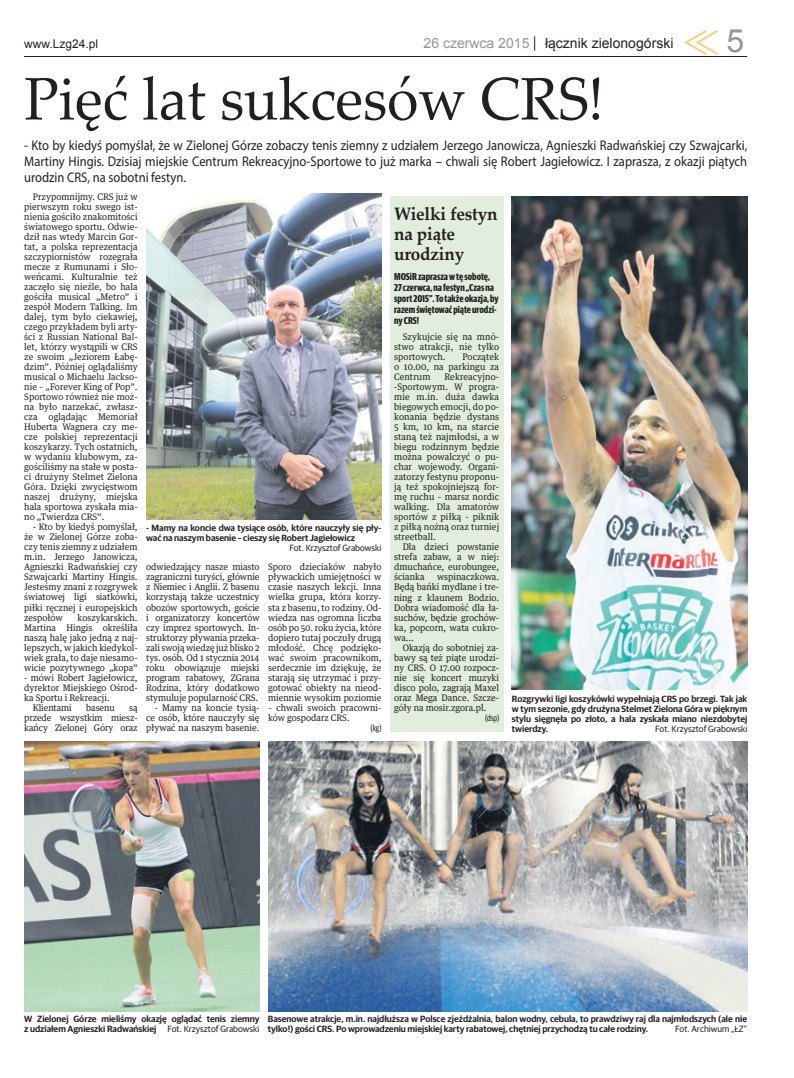
<style>
.page{position:relative;width:794px;height:1078px;background:#fff}
.page>*{position:absolute;margin:0;border:0;box-sizing:border-box;transform-origin:0 0}
.t1{font:60px "Palatino Linotype";color:#231f20;scale:.95 1}
.t2{font:32px "Arial";color:#939598}
.t3{font:700 18px/20px "Palatino Linotype";letter-spacing:-.01em;color:#231f20;scale:.95 1}
.t4{font:14px/16px "Myriad Pro";color:#231f20;text-align:justify;scale:.9 1}
.t5{font:14px "Arial";color:#231f20}
.t6{font:12px "Arial";color:#231f20}
.t7{font:700 10px/11px "Guardian Sans X Cond";color:#231f20}
.t8{font:9px/10px "Guardian Text Egyp";color:#231f20;text-align:justify;scale:.95 1}
.t9{font:600 9px/10px "Guardian Sans";color:#231f20}
.t10{font:9px "Guardian Sans";color:#231f20}
.t11{font:9px "Guardian Sans X Cond";color:#231f20}
.s1{color:#939598}
.s2{font-weight:400}
</style>
<div class="page">
<svg style="left:684px;top:30px;width:35px;height:25px"></svg>
<hr style="left:24px;top:56px;width:723px;height:1px;background:#231f20">
<svg style="left:534px;top:36px;width:1px;height:15px"></svg>
<img style="left:146px;top:193px;width:235px;height:326px">
<img style="left:512px;top:197px;width:235px;height:492px">
<div style="left:390px;top:197px;width:113px;height:534px;background:#e1eedd"></div>
<img style="left:24px;top:741px;width:235px;height:270px">
<img style="left:268px;top:741px;width:479px;height:270px">
<h3 class="t6" style="left:24px;top:36px;width:76px">www.Lzg24.pl</h3>
<h3 class="t5" style="left:423px;top:34px;width:251px"><span class="s1">26 czerwca 2015</span> łącznik zielonogórski</h3>
<h2 class="t2" style="left:726px;top:19px;width:19px">5</h2>
<h1 class="t1" style="left:24px;top:56px;width:612px">Pięć lat sukcesów CRS!</h1>
<p class="t4" style="left:24px;top:137px;width:805px">- Kto by kiedyś pomyślał, że w Zielonej Górze zobaczy tenis ziemny z udziałem Jerzego Janowicza, Agnieszki Radwańskiej czy Szwajcarki, Martiny Hingis. Dzisiaj miejskie Centrum Rekreacyjno-Sportowe to już marka – chwali się Robert Jagiełowicz. I zaprasza, z okazji piątych urodzin CRS, na sobotni festyn.</p>
<p class="t8" style="left:24px;top:191px;width:121px;text-indent:9px">Przypomnijmy. CRS już w pierwszym roku swego ist&shy;nienia gościło znakomitości światowego sportu. Odwie&shy;dził nas wtedy Marcin Gor&shy;tat, a polska reprezentacja szczypiornistów rozegrała mecze z Rumunami i Sło&shy;weńcami. Kulturalnie też zaczęło się nieźle, bo hala gościła musical „Metro” i zespół Modern Talking. Im dalej, tym było ciekawiej, czego przykładem byli arty&shy;ści z Russian National Bal&shy;let, którzy wystąpili w CRS ze swoim „Jeziorem Łabę&shy;dzim”. Później oglądaliśmy musical o Michaelu Jackso&shy;nie – „Forever King of Pop”.<br>Sportowo również nie moż&shy;na było narzekać, zwłasz&shy;cza oglądając Memoriał Huberta Wagnera czy me&shy;cze polskiej reprezentacji koszykarzy. Tych ostatnich, w wydaniu klubowym, za&shy;gościliśmy na stałe w posta&shy;ci drużyny Stelmet Zielona Góra. Dzięki zwycięstwom naszej drużyny, miejska hala sportowa zyskała mia&shy;no „Twierdza CRS”.</p>
<p class="t8" style="left:24px;top:521px;width:121px;text-indent:9px">- Kto by kiedyś pomyślał, że w Zielonej Górze zoba&shy;czy tenis ziemny z udziałem m.in. Jerzego Janowicza, Agnieszki Radwańskiej czy Szwajcarki Martiny Hingis.<br>Jesteśmy znani z rozgrywek światowej ligi siatkówki, piłki ręcznej i europejskich zespołów</p>
<h3 class="t3" style="left:394px;top:203px;width:110px">Wielki festyn na piąte urodziny</h3>
<p class="t7" style="left:394px;top:270px;width:106px">MOSiR zaprasza w tę sobotę,<br>27 czerwca, na festyn „Czas na sport 2015”. To także okazja, by razem świętować piąte urodzi&shy;ny CRS!</p>
<p class="t8" style="left:394px;top:331px;width:112px;text-indent:9px">Szykujcie się na mnó&shy;stwo atrakcji, nie tylko sportowych.</p>
<p class="t8" style="left:394px;top:351px;width:112px;text-indent:68px">Początek o 10.00, na parkingu za Centrum</p>
<p class="t8" style="left:394px;top:371px;width:112px;text-indent:50px">Rekreacyjno--Sportowym. W progra&shy;mie m.in. duża dawka biegowych emocji, do po&shy;konania będzie dystans 5 km, 10 km, na starcie staną też najmłodsi, a w biegu rodzinnym będzie można powalczyć o pu&shy;char wojewody. Organi&shy;zatorzy festynu proponu&shy;ją też spokojniejszą for&shy;mę ruchu – marsz nordic walking. Dla amatorów sportów z piłką - piknik z piłką nożną oraz turniej streetball.</p>
<p class="t8" style="left:394px;top:541px;width:112px;text-indent:9px">Dla dzieci powstanie strefa zabaw, a w niej: dmuchańce, eurobungee, ścianka</p>
<p class="t9" style="left:146px;top:521px;width:237px">- Mamy na koncie dwa tysiące osób, które nauczyły się pły&shy;wać na naszym basenie – cieszy się Robert Jagiełowicz</p>
<p class="t10" style="left:289px;top:541px;width:94px">Fot. Krzysztof Grabowski</p>
<p class="t8" style="left:268px;top:561px;width:121px">Sporo dzieciaków nabyło pływackich umiejętności w czasie naszych lekcji. Inna wielka grupa, która korzy&shy;sta z basenu, to rodziny. Od&shy;wiedza nas ogromna liczba osób po 50. roku życia, które dopiero tutaj poczuły drugą młodość. Chcę podzięko&shy;wać swoim pracownikom, serdecznie im dziękuję, że starają się utrzymać i przy&shy;gotować obiekty na nieod&shy;miennie wysokim poziomie</p>
<p class="t8" style="left:268px;top:701px;width:121px">– chwali swoich pracowni&shy;ków gospodarz CRS.</p>
<p class="t11" style="left:371px;top:721px;width:12px">(kg)</p>
<p class="t8" style="left:146px;top:561px;width:121px">odwiedzający nasze miasto zagraniczni turyści, głównie z Niemiec i Anglii. Z basenu korzystają także uczestnicy obozów sportowych, goście i organizatorzy koncertów czy imprez sportowych. In&shy;struktorzy pływania przeka&shy;zali swoją wiedzę już blisko 2 tys. osób. Od 1 stycznia 2014 roku obowiązuje miejski program rabatowy, ZGrana Rodzina, który dodatkowo stymuluje popularność CRS.</p>
<p class="t8" style="left:146px;top:701px;width:121px;text-indent:9px">- Mamy na koncie tysią&shy;ce osób, które nauczyły się pływać na naszym basenie.</p>
<p class="t8" style="left:394px;top:571px;width:112px;text-indent:43px">wspinaczkowa.<br>Będą bańki mydlane i tre&shy;ning z klaunem Bodzio.<br>Dobra wiadomość dla ła&shy;suchów, będzie grochów&shy;ka, popcorn, wata cukro&shy;wa...</p>
<p class="t8" style="left:394px;top:641px;width:112px;text-indent:9px">Okazją do sobotniej za&shy;bawy są też piąte urodzi&shy;ny CRS. O 17.00 rozpocz&shy;nie się koncert muzyki disco polo, zagrają Maxel oraz Mega Dance. Szcze&shy;góły na mosir.zgora.pl.</p>
<p class="t11" style="left:485px;top:711px;width:16px">(dsp)</p>
<p class="t8" style="left:24px;top:611px;width:121px;text-indent:53px">koszykarskich.<br>Martina Hingis określiła naszą halę jako jedną z naj&shy;lepszych, w jakich kiedykol&shy;wiek grała, to daje niesamo&shy;wicie pozytywnego „kopa”</p>
<p class="t8" style="left:24px;top:671px;width:121px">- mówi Robert Jagiełowicz,</p>
<p class="t8" style="left:24px;top:681px;width:121px">dyrektor Miejskiego Ośrod-</p>
<p class="t8" style="left:24px;top:691px;width:91px">ka Sportu i Rekreacji.</p>
<p class="t8" style="left:33px;top:701px;width:43px">Klientami</p>
<p class="t8" style="left:86px;top:701px;width:32px">basenu</p>
<p class="t9" style="left:512px;top:692px;width:237px;text-align:justify">Rozgrywki ligi koszykówki wypełniają CRS po brzegi. Tak jak w tym sezonie, gdy drużyna Stelmet Zielona Góra w pięknym stylu sięgnęła po złoto, a hala zyskała miano niezdobytej twierdzy.</p>
<p class="t8" style="left:24px;top:701px;width:121px;text-indent:105px">są przede wszystkim miesz&shy;kańcy Zielonej Góry oraz</p>
<p class="t10" style="left:655px;top:722px;width:94px">Fot. Krzysztof Grabowski</p>
<p class="t9" style="left:24px;top:1013px;width:237px">W Zielonej Górze mieliśmy okazję oglądać tenis ziemny z udziałem Agnieszki Radwańskiej <span class="s2">Fot. Krzysztof Grabowski</span></p>
<p class="t9" style="left:268px;top:1013px;width:481px">Basenowe atrakcje, m.in. najdłuższa w Polsce zjeżdżalnia, balon wodny, cebula, to prawdziwy raj dla najmłodszych (ale nie tylko!) gości CRS. Po wprowadzeniu miejskiej karty rabatowej, chętniej przychodzą tu całe rodziny.</p>
<p class="t10" style="left:675px;top:1022px;width:73px">Fot. Archiwum „ŁZ”</p>
</div>
